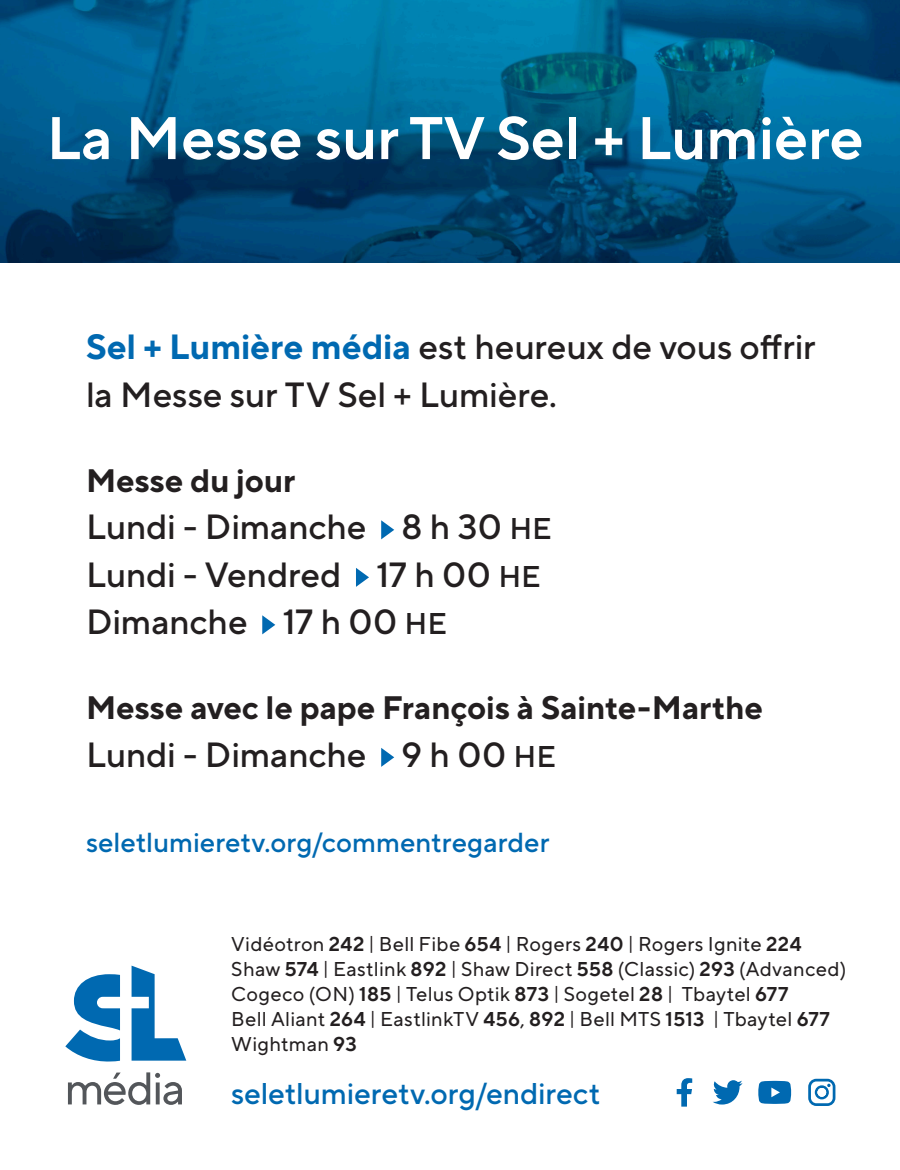
<style>
.page{position:relative;width:900px;height:1170px;background:#fff}
.page>*{position:absolute;margin:0;border:0;box-sizing:border-box;transform-origin:0 0}
.t1{font:600 60px "TT Norms Pro";color:#fff}
.t2{font:500 35px/47.5px "TT Norms Pro";letter-spacing:-.005em;color:#231f20}
.t3{font:700 32.5px "TT Norms Pro";letter-spacing:-.005em;color:#231f20}
.t4{font:500 30px "TT Norms Pro";letter-spacing:-.005em;color:#0069b1}
.t5{font:500 27.5px "TT Norms Pro";color:#0069b1}
.t6{font:20px/25px "TT Norms Pro";letter-spacing:.015em;color:#231f20}
.s1{font-weight:700;color:#0069b1}
.s2{font-size:30px}
.s3{font-weight:600}
.s4{font-size:18.5px}
</style>
<div class="page">
<svg style="left:381px;top:520px;width:13px;height:19px"></svg>
<svg style="left:356px;top:568px;width:13px;height:19px"></svg>
<svg style="left:262px;top:615px;width:13px;height:19px"></svg>
<svg style="left:381px;top:748px;width:13px;height:19px"></svg>
<img style="left:0;top:0;width:900px;height:263px">
<svg style="left:677px;top:1078px;width:15px;height:29px"></svg>
<svg style="left:713px;top:1080px;width:30px;height:25px"></svg>
<svg style="left:758px;top:1081px;width:33px;height:23px"></svg>
<svg style="left:808px;top:1079px;width:27px;height:27px"></svg>
<div style="left:811px;top:1082px;width:22px;height:21px;background:#fff;border-radius:5px"></div>
<svg style="left:815px;top:1085px;width:14px;height:14px"></svg>
<svg style="left:827px;top:1084px;width:4px;height:3px"></svg>
<div style="left:818px;top:1088px;width:8px;height:9px;background:#fff;border-radius:50%"></div>
<svg style="left:132px;top:966px;width:54px;height:95px"></svg>
<svg style="left:65px;top:974px;width:55px;height:88px"></svg>
<svg style="left:68px;top:1072px;width:114px;height:33px"></svg>
<p class="t1" style="left:47px;top:94px;width:818px">La Messe sur TV Sel + Lumière</p>
<p class="t2" style="left:86px;top:321px;width:731px"><span class="s1">Sel + Lumière média</span> est heureux de vous offrir la Messe sur TV Sel + Lumière.</p>
<p class="t3" style="left:86px;top:457px;width:211px">Messe du jour</p>
<p class="t2" style="left:86px;top:501px;width:467px">Lundi - Dimanche 8 h 30 <span class="s2">HE</span></p>
<p class="t2" style="left:86px;top:548px;width:456px">Lundi - Vendred 17 h 00 <span class="s2">HE</span></p>
<p class="t2" style="left:86px;top:596px;width:363px">Dimanche 17 h 00 <span class="s2">HE</span></p>
<p class="t3" style="left:86px;top:684px;width:679px">Messe avec le pape François à Sainte-Marthe</p>
<p class="t2" style="left:86px;top:728px;width:471px">Lundi - Dimanche 9 h 00 <span class="s2">HE</span></p>
<p class="t5" style="left:86px;top:822px;width:465px">seletlumieretv.org/commentregarder</p>
<p class="t6" style="left:231px;top:930px;width:617px">Vidéotron <span class="s3">242</span> <span class="s4">|</span> Bell Fibe <span class="s3">654</span> <span class="s4">|</span> Rogers <span class="s3">240</span> <span class="s4">|</span> Rogers Ignite <span class="s3">224<br></span>Shaw <span class="s3">574</span> <span class="s4">|</span> Eastlink <span class="s3">892</span> <span class="s4">|</span> Shaw Direct <span class="s3">558</span> (Classic) <span class="s3">293</span> (Advanced)<br>Cogeco (ON) <span class="s3">185</span> <span class="s4">|</span> Telus Optik <span class="s3">873</span> <span class="s4">|</span> Sogetel <span class="s3">28</span> <span class="s4">|</span> Tbaytel <span class="s3">677<br></span>Bell Aliant <span class="s3">264</span> <span class="s4">|</span> EastlinkTV <span class="s3">456</span>, <span class="s3">892</span> <span class="s4">|</span> Bell MTS <span class="s3">1513</span> <span class="s4">|</span> Tbaytel <span class="s3">677<br></span>Wightman <span class="s3">93</span></p>
<p class="t4" style="left:231px;top:1071px;width:371px">seletlumieretv.org/endirect</p>
</div>
